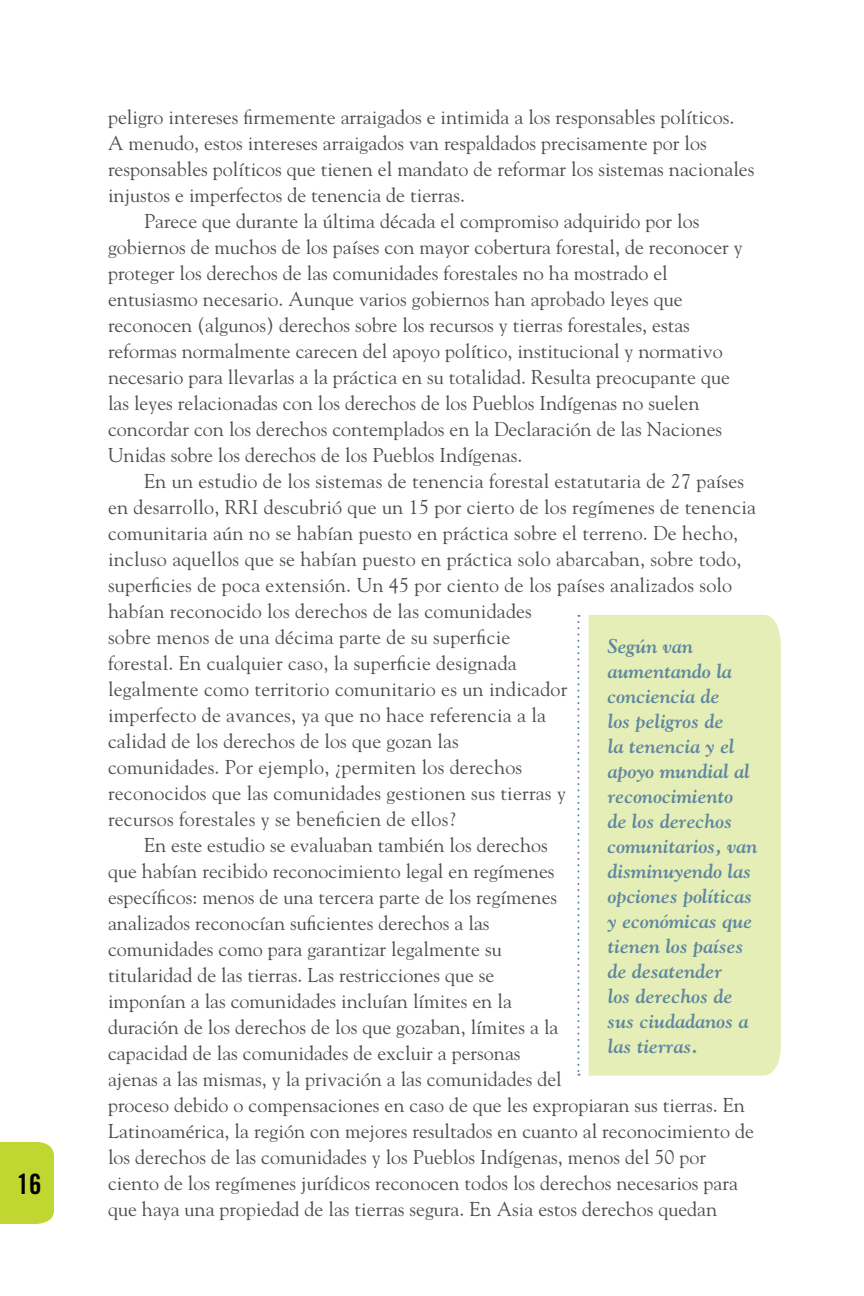
<style>
.page{position:relative;width:864px;height:1296px;background:#fff}
.page>*{position:absolute;margin:0;border:0;box-sizing:border-box;transform-origin:0 0}
.t1{font:28px "Trade Gothic Bold Cond Twenty";color:#000}
.t2{font:20px/26px "Goudy";color:#4d4d4f}
.t3{font:20px/25px "Goudy Bold Italic Os F";color:#5d87a1}
</style>
<div class="page">
<div style="left:0;top:1142px;width:54px;height:82px;background:#bfd730"></div>
<div style="left:589px;top:615px;width:192px;height:461px;background:#e6eeb8"></div>
<svg style="left:577px;top:615px;width:2px;height:461px"></svg>
<h1 class="t1" style="left:17px;top:1167px;width:26px">16</h1>
<p class="t2" style="left:108px;top:103px;width:648px">peligro intereses firmemente arraigados e intimida a los responsables políticos.<br>A menudo, estos intereses arraigados van respaldados precisamente por los responsables políticos que tienen el mandato de reformar los sistemas nacionales injustos e imperfectos de tenencia de tierras.</p>
<p class="t2" style="left:108px;top:207px;width:636px;text-indent:36px">Parece que durante la última década el compromiso adquirido por los gobiernos de muchos de los países con mayor cobertura forestal, de reconocer y proteger los derechos de las comunidades forestales no ha mostrado el entusiasmo necesario. Aunque varios gobiernos han aprobado leyes que reconocen (algunos) derechos sobre los recursos y tierras forestales, estas reformas normalmente carecen del apoyo político, institucional y normativo necesario para llevarlas a la práctica en su totalidad. Resulta preocupante que las leyes relacionadas con los derechos de los Pueblos Indígenas no suelen concordar con los derechos contemplados en la Declaración de las Naciones Unidas sobre los derechos de los Pueblos Indígenas.</p>
<p class="t2" style="left:108px;top:467px;width:650px;text-indent:36px">En un estudio de los sistemas de tenencia forestal estatutaria de 27 países en desarrollo, RRI descubrió que un 15 por cierto de los regímenes de tenencia comunitaria aún no se habían puesto en práctica sobre el terreno. De hecho, incluso aquellos que se habían puesto en práctica solo abarcaban, sobre todo, superficies de poca extensión. Un 45 por ciento de los países analizados solo habían reconocido los derechos de las comunidades<br>sobre menos de una décima parte de su superficie<br>forestal. En cualquier caso, la superficie designada<br>legalmente como territorio comunitario es un indicador<br>imperfecto de avances, ya que no hace referencia a la<br>calidad de los derechos de los que gozan las<br>comunidades. Por ejemplo, ¿permiten los derechos<br>reconocidos que las comunidades gestionen sus tierras y<br>recursos forestales y se beneficien de ellos?</p>
<p class="t2" style="left:108px;top:831px;width:647px;text-indent:36px">En este estudio se evaluaban también los derechos<br>que habían recibido reconocimiento legal en regímenes<br>específicos: menos de una tercera parte de los regímenes<br>analizados reconocían suficientes derechos a las<br>comunidades como para garantizar legalmente su<br>titularidad de las tierras. Las restricciones que se<br>imponían a las comunidades incluían límites en la<br>duración de los derechos de los que gozaban, límites a la<br>capacidad de las comunidades de excluir a personas<br>ajenas a las mismas, y la privación a las comunidades del<br>proceso debido o compensaciones en caso de que les expropiaran sus tierras. En Latinoamérica, la región con mejores resultados en cuanto al reconocimiento de los derechos de las comunidades y los Pueblos Indígenas, menos del 50 por ciento de los regímenes jurídicos reconocen todos los derechos necesarios para que haya una propiedad de las tierras segura. En Asia estos derechos quedan</p>
<p class="t3" style="left:608px;top:633px;width:152px">Según van aumentando la conciencia de<br>los peligros de<br>la tenencia y el apoyo mundial al reconocimiento<br>de los derechos comunitarios, van disminuyendo las opciones políticas y económicas que tienen los países de desatender<br>los derechos de sus ciudadanos a las tierras.</p>
</div>
